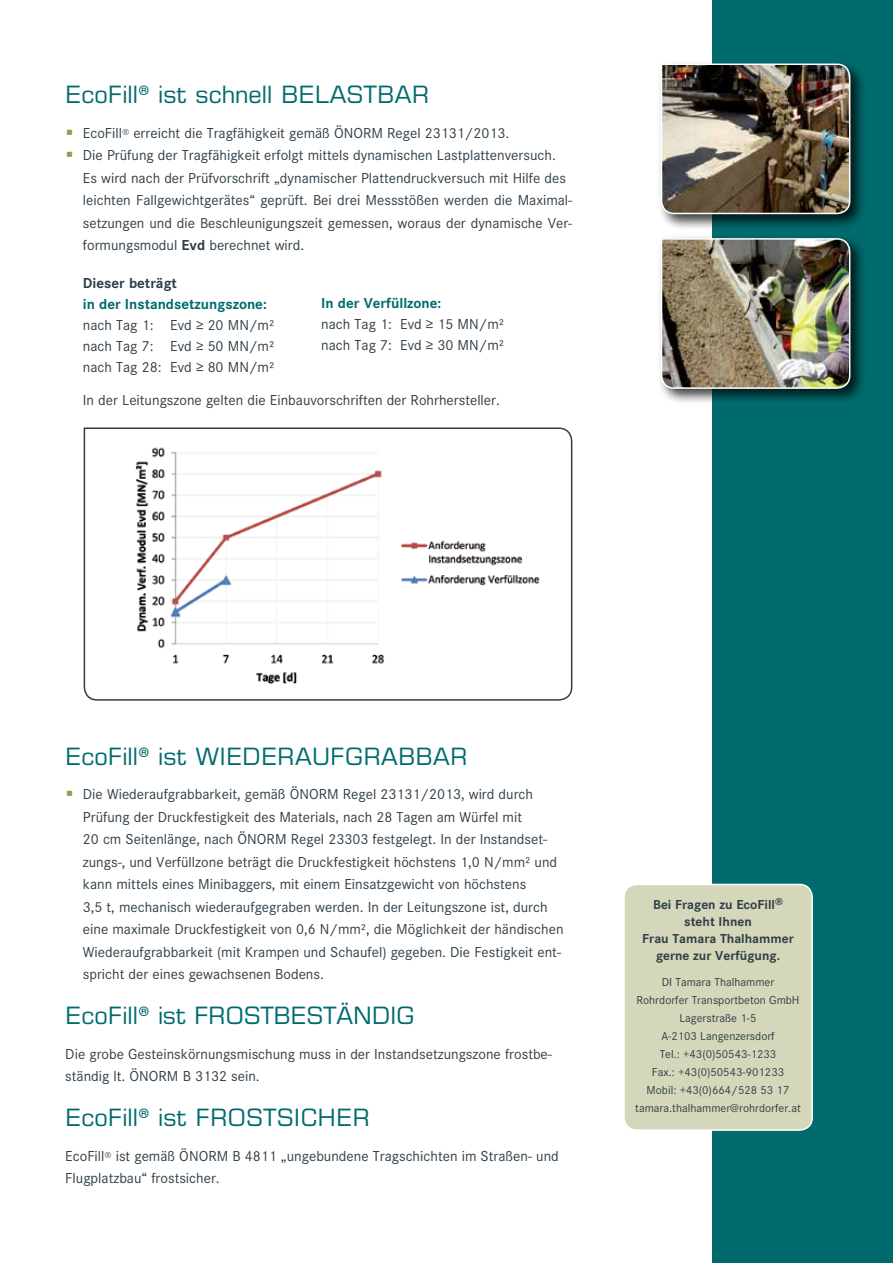
<style>
.page{position:relative;width:893px;height:1263px;background:#fff}
.page>*{position:absolute;margin:0;border:0;box-sizing:border-box;transform-origin:0 0}
.t1{font:24px "Eurostile LT Pro";color:#006b6e}
.t2{font:15px/22.5px "Corporate S";color:#303e48}
.t3{font:700 15px "Corporate S";color:#006b6e}
.t4{font:700 15px "Corporate S";color:#303e48}
.t5{font:700 13.5px/17.2px "Corporate S";color:#303e48;text-align:center}
.t6{font:12px/18px "Corporate S";color:#303e48;text-align:center}
.s1{font-weight:700}
</style>
<div class="page">
<div style="left:712px;top:0;width:181px;height:1263px;background:#006b6e"></div>
<div style="left:657px;top:60px;width:210px;height:170px;background:#000;opacity:.75"></div>
<img style="left:660px;top:63px;width:191px;height:152px">
<div style="left:657px;top:234px;width:210px;height:171px;background:#000;opacity:.75"></div>
<img style="left:660px;top:237px;width:191px;height:153px">
<div style="left:624px;top:884px;width:188px;height:246px;background:#d4d7b9;border-radius:13px"></div>
<div style="left:623px;top:884px;width:190px;height:247px;border:2px solid #fff;border-radius:13px"></div>
<svg style="left:83px;top:427px;width:490px;height:274px"></svg>
<div style="left:101px;top:435px;width:463px;height:8px;background:#fff"></div>
<h1 class="t1" style="left:65px;top:80px;width:362px">ECOFILL® IST SCHNELL BELASTBAR</h1>
<p class="t2" style="left:83px;top:121px;width:491px">EcoFill<sup>®</sup> erreicht die Tragfähigkeit gemäß ÖNORM Regel 23131/2013.<br>Die Prüfung der Tragfähigkeit erfolgt mittels dynamischen Lastplattenversuch.<br>Es wird nach der Prüfvorschrift „dynamischer Plattendruckversuch mit Hilfe des leichten Fallgewichtgerätes“ geprüft. Bei drei Messstößen werden die Maximal&shy;setzungen und die Beschleunigungszeit gemessen, woraus der dynamische Ver&shy;formungsmodul <span class="s1">Evd</span> berechnet wird.</p>
<p class="t4" style="left:83px;top:272px;width:96px">Dieser beträgt</p>
<p class="t3" style="left:83px;top:293px;width:185px">in der Instandsetzungszone:</p>
<p class="t2" style="left:83px;top:314px;width:193px;line-height:21px;text-align:justify">nach Tag 1: Evd ≥ 20 MN/m² nach Tag 7: Evd ≥ 50 MN/m² nach Tag 28: Evd ≥ 80 MN/m²</p>
<p class="t2" style="left:83px;top:388px;width:419px">In der Leitungszone gelten die Einbauvorschriften der Rohrhersteller.</p>
<p class="t3" style="left:321px;top:292px;width:122px">In der Verfüllzone:</p>
<p class="t2" style="left:321px;top:312px;width:184px;line-height:21px">nach Tag 1: Evd ≥ 15 MN/m² nach Tag 7: Evd ≥ 30 MN/m²</p>
<h1 class="t1" style="left:65px;top:742px;width:400px">ECOFILL® IST WIEDERAUFGRABBAR</h1>
<p class="t2" style="left:83px;top:782px;width:482px">Die Wiederaufgrabbarkeit, gemäß ÖNORM Regel 23131/2013, wird durch Prüfung der Druckfestigkeit des Materials, nach 28 Tagen am Würfel mit<br>20 cm Seitenlänge, nach ÖNORM Regel 23303 festgelegt. In der Instandset&shy;zungs-, und Verfüllzone beträgt die Druckfestigkeit höchstens 1,0 N/mm² und kann mittels eines Minibaggers, mit einem Einsatzgewicht von höchstens<br>3,5 t, mechanisch wiederaufgegraben werden. In der Leitungszone ist, durch eine maximale Druckfestigkeit von 0,6 N/mm², die Möglichkeit der händischen Wiederaufgrabbarkeit (mit Krampen und Schaufel) gegeben. Die Festigkeit ent&shy;spricht der eines gewachsenen Bodens.</p>
<h1 class="t1" style="left:65px;top:1001px;width:351px">ECOFILL® IST FROSTBESTÄNDIG</h1>
<p class="t2" style="left:65px;top:1042px;width:488px">Die grobe Gesteinskörnungsmischung muss in der Instandsetzungszone frostbe&shy;ständig lt. ÖNORM B 3132 sein.</p>
<h1 class="t1" style="left:65px;top:1103px;width:287px">ECOFILL® IST FROSTSICHER</h1>
<p class="t2" style="left:65px;top:1144px;width:134px">EcoFill<sup>®</sup> ist gemäß Önorm</p>
<p class="t2" style="left:232px;top:1144px;width:328px">B 4811 „ungebundene Tragschichten im Straßen- und</p>
<p class="t2" style="left:65px;top:1166px;width:156px">Flugplatzbau“ frostsicher.</p>
<p class="t5" style="left:642px;top:895px;width:153px">Bei Fragen zu EcoFill<sup>® </sup>steht Ihnen<br>Frau Tamara Thalhammer gerne zur Verfügung.</p>
<p class="t6" style="left:635px;top:972px;width:167px">DI Tamara Thalhammer<br>Rohrdorfer Transportbeton GmbH<br>Lagerstraße 1-5<br>A-2103 Langenzersdorf<br>Tel.: +43(0)50543-1233<br>Fax.: +43(0)50543-901233<br>Mobil: +43(0)664/528 53 17 tamara.thalhammer@rohrdorfer.at</p>
</div>
